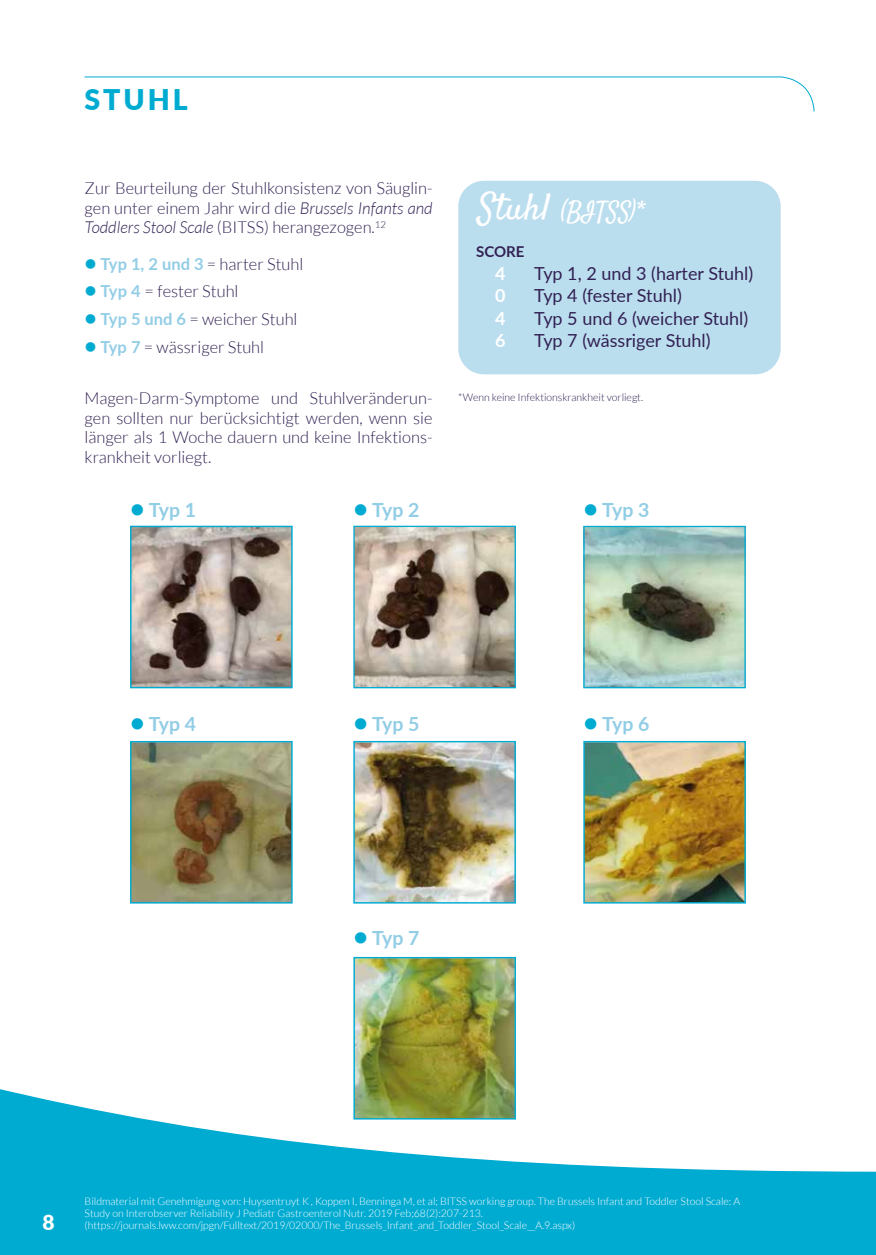
<style>
.page{position:relative;width:876px;height:1255px;background:#fff}
.page>*{position:absolute;margin:0;border:0;box-sizing:border-box;transform-origin:0 0}
.t1{font:900 28.5px "Lato";letter-spacing:.1em;color:#00abd2}
.t2{font:25.5px "Satisfy";color:#fff}
.t3{font:900 20.85px "Lato";color:#fff}
.t4{font:700 19.5px "Lato";letter-spacing:-.04em;color:#92cde6}
.t5{font:18px/22.5px "Lato";color:#322153}
.t6{font:700 18px/22.5px "Lato";color:#fff;text-align:justify}
.t7{font:300 16.5px/19.5px "Lato";color:#322153;text-align:justify}
.t8{font:700 15px "Lato";color:#322153}
.t9{font:300 10.5px/12px "Lato";color:#fff}
.t10{font:300 10.5px "Lato";color:#322153}
.s1{font-style:italic}
.s2{color:#00abd2}
.s3{font-weight:700;color:#92cde6}
.s4{font-size:37.5px}
</style>
<div class="page">
<svg style="left:0;top:1089px;width:876px;height:165px;fill:#00abd2"></svg>
<div style="left:458px;top:181px;width:323px;height:193px;background:#bbdeef;border-radius:26px"></div>
<svg style="left:84px;top:76px;width:731px;height:36px"></svg>
<img style="left:132px;top:527px;width:159px;height:159px">
<div style="left:130px;top:525px;width:163px;height:163px;border:1px solid #00abd2"></div>
<img style="left:355px;top:527px;width:159px;height:159px">
<div style="left:353px;top:525px;width:163px;height:163px;border:1px solid #00abd2"></div>
<img style="left:585px;top:743px;width:159px;height:158px">
<div style="left:583px;top:741px;width:163px;height:162px;border:1px solid #00abd2"></div>
<img style="left:355px;top:743px;width:159px;height:158px">
<div style="left:353px;top:741px;width:163px;height:162px;border:1px solid #00abd2"></div>
<img style="left:132px;top:743px;width:159px;height:158px">
<div style="left:130px;top:741px;width:163px;height:162px;border:1px solid #00abd2"></div>
<img style="left:355px;top:958px;width:159px;height:159px">
<div style="left:353px;top:956px;width:163px;height:163px;border:1px solid #00abd2"></div>
<img style="left:585px;top:528px;width:159px;height:158px">
<div style="left:583px;top:526px;width:163px;height:162px;border:1px solid #00abd2"></div>
<h1 class="t1" style="left:85px;top:78px;width:104px">STUHL</h1>
<p class="t7" style="left:85px;top:178px;width:349px">Zur Beurteilung der Stuhlkonsistenz von Säuglin&shy;gen unter einem Jahr wird die <span class="s1">Brussels Infants and Toddlers Stool Scale</span> (BITSS) herangezogen.<sup>12</sup></p>
<p class="t7" style="left:85px;top:254px;width:220px"><span class="s2">●</span> <span class="s3">Typ 1, 2 und 3</span> = harter Stuhl</p>
<p class="t7" style="left:85px;top:282px;width:155px"><span class="s2">●</span> <span class="s3">Typ 4</span> = fester Stuhl</p>
<p class="t7" style="left:85px;top:310px;width:214px"><span class="s2">●</span> <span class="s3">Typ 5 und 6</span> = weicher Stuhl</p>
<p class="t7" style="left:85px;top:338px;width:181px"><span class="s2">●</span> <span class="s3">Typ 7</span> = wässriger Stuhl</p>
<p class="t7" style="left:85px;top:389px;width:349px">Magen-Darm-Symptome und Stuhlveränderun&shy;gen sollten nur berücksichtigt werden, wenn sie länger als 1 Woche dauern und keine Infektions&shy;krankheit vorliegt.</p>
<p class="t4" style="left:130px;top:496px;width:68px"><span class="s2">●</span> Typ 1</p>
<p class="t4" style="left:353px;top:496px;width:68px"><span class="s2">●</span> Typ 2</p>
<h2 class="t2" style="left:478px;top:195px;width:168px"><span class="s4">Stuhl</span> (BITSS)*</h2>
<p class="t5" style="left:534px;top:261px;width:221px">Typ 1, 2 und 3 (harter Stuhl)<br>Typ 4 (fester Stuhl)<br>Typ 5 und 6 (weicher Stuhl)<br>Typ 7 (wässriger Stuhl)</p>
<p class="t8" style="left:476px;top:240px;width:50px">SCORE</p>
<p class="t6" style="left:495px;top:261px;width:12px">4<br>0<br>4<br>6</p>
<p class="t10" style="left:458px;top:392px;width:186px">*Wenn keine Infektionskrankheit vorliegt.</p>
<p class="t4" style="left:583px;top:496px;width:68px"><span class="s2">●</span> Typ 3</p>
<p class="t4" style="left:130px;top:709px;width:68px"><span class="s2">●</span> Typ 4</p>
<p class="t4" style="left:353px;top:709px;width:68px"><span class="s2">●</span> Typ 5</p>
<p class="t4" style="left:583px;top:709px;width:68px"><span class="s2">●</span> Typ 6</p>
<p class="t4" style="left:353px;top:923px;width:68px"><span class="s2">●</span> Typ 7</p>
<p class="t3" style="left:43px;top:1206px;width:14px">8</p>
<p class="t9" style="left:85px;top:1195px;width:657px">Bildmaterial mit Genehmigung von: Huysentruyt K , Koppen I, Benninga M, et al; BITSS working group. The Brussels Infant and Toddler Stool Scale: A<br>Study on Interobserver Reliability J Pediatr Gastroenterol Nutr. 2019 Feb;68(2):207-213. (https://journals.lww.com/jpgn/Fulltext/2019/02000/The_Brussels_Infant_and_Toddler_Stool_Scale__A.9.aspx)</p>
</div>
